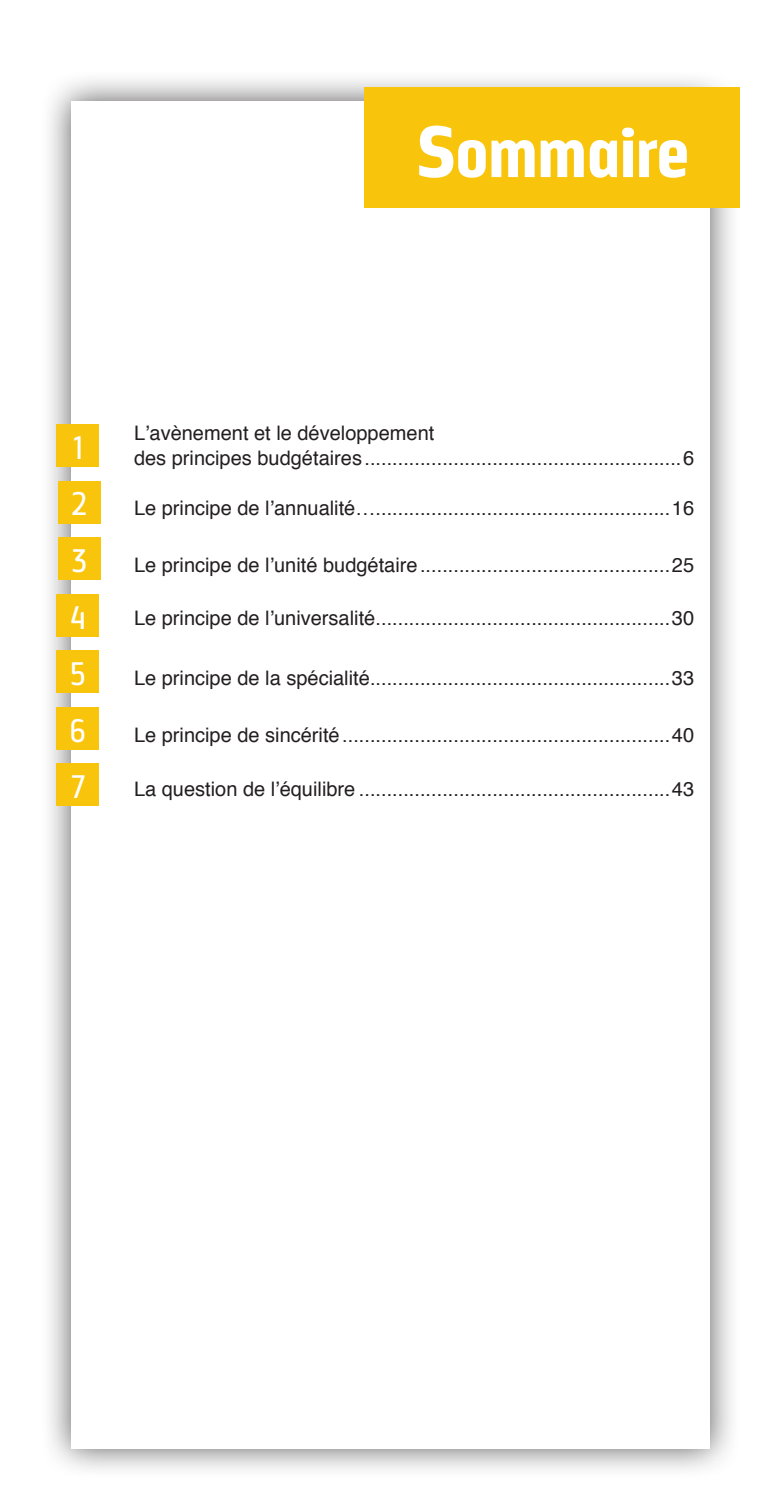
<style>
.page{position:relative;width:780px;height:1489px;background:#fff}
.page>*{position:absolute;margin:0;border:0;box-sizing:border-box;transform-origin:0 0}
.TitrePrésentation{font:900 65px "Nordikka";color:#fff}
._00-TexteSommaire{font:32.5px "Nordikka";color:#fff;scale:.95 1}
.Texte_sommaire-ok{font:20px/25px "Helvetica";color:#231f20}
.s1{font-size:72.5px}
</style>
<div class="page">
<div style="left:41px;top:69px;width:700px;height:1410px;background:#231f20;opacity:.75"></div>
<div style="left:72px;top:101px;width:637px;height:1346px;background:#fff"></div>
<div style="left:364px;top:87px;width:376px;height:120px;background:#f9c40c"></div>
<div style="left:57px;top:594px;width:42px;height:42px;background:#f9c40c"></div>
<div style="left:57px;top:650px;width:42px;height:43px;background:#f9c40c"></div>
<div style="left:57px;top:707px;width:42px;height:42px;background:#f9c40c"></div>
<div style="left:57px;top:763px;width:42px;height:43px;background:#f9c40c"></div>
<div style="left:57px;top:424px;width:42px;height:42px;background:#f9c40c"></div>
<div style="left:58px;top:480px;width:42px;height:43px;background:#f9c40c"></div>
<div style="left:58px;top:537px;width:42px;height:43px;background:#f9c40c"></div>
<p class="TitrePrésentation" style="left:415px;top:116px;width:275px"><span class="s1">S</span>ommaire</p>
<p class="_00-TexteSommaire" style="left:74px;top:429px;width:11px">1</p>
<p class="_00-TexteSommaire" style="left:71px;top:485px;width:18px">2</p>
<p class="_00-TexteSommaire" style="left:72px;top:542px;width:17px">3</p>
<p class="_00-TexteSommaire" style="left:70px;top:598px;width:18px">4</p>
<p class="_00-TexteSommaire" style="left:70px;top:655px;width:18px">5</p>
<p class="_00-TexteSommaire" style="left:70px;top:711px;width:19px">6</p>
<p class="_00-TexteSommaire" style="left:71px;top:768px;width:15px">7</p>
<p class="Texte_sommaire-ok" style="left:134px;top:421px;width:561px">L’avènement et le développement<br>des principes budgétaires.........................................................6</p>
<p class="Texte_sommaire-ok" style="left:134px;top:495px;width:561px">Le principe de l’annualité….....................................................16</p>
<p class="Texte_sommaire-ok" style="left:134px;top:552px;width:561px">Le principe de l’unité budgétaire.............................................25</p>
<p class="Texte_sommaire-ok" style="left:134px;top:606px;width:561px">Le principe de l’universalité.....................................................30</p>
<p class="Texte_sommaire-ok" style="left:134px;top:666px;width:561px">Le principe de la spécialité......................................................33</p>
<p class="Texte_sommaire-ok" style="left:134px;top:723px;width:561px">Le principe de sincérité...........................................................40</p>
<p class="Texte_sommaire-ok" style="left:134px;top:776px;width:561px">La question de l’équilibre ........................................................43</p>
</div>
